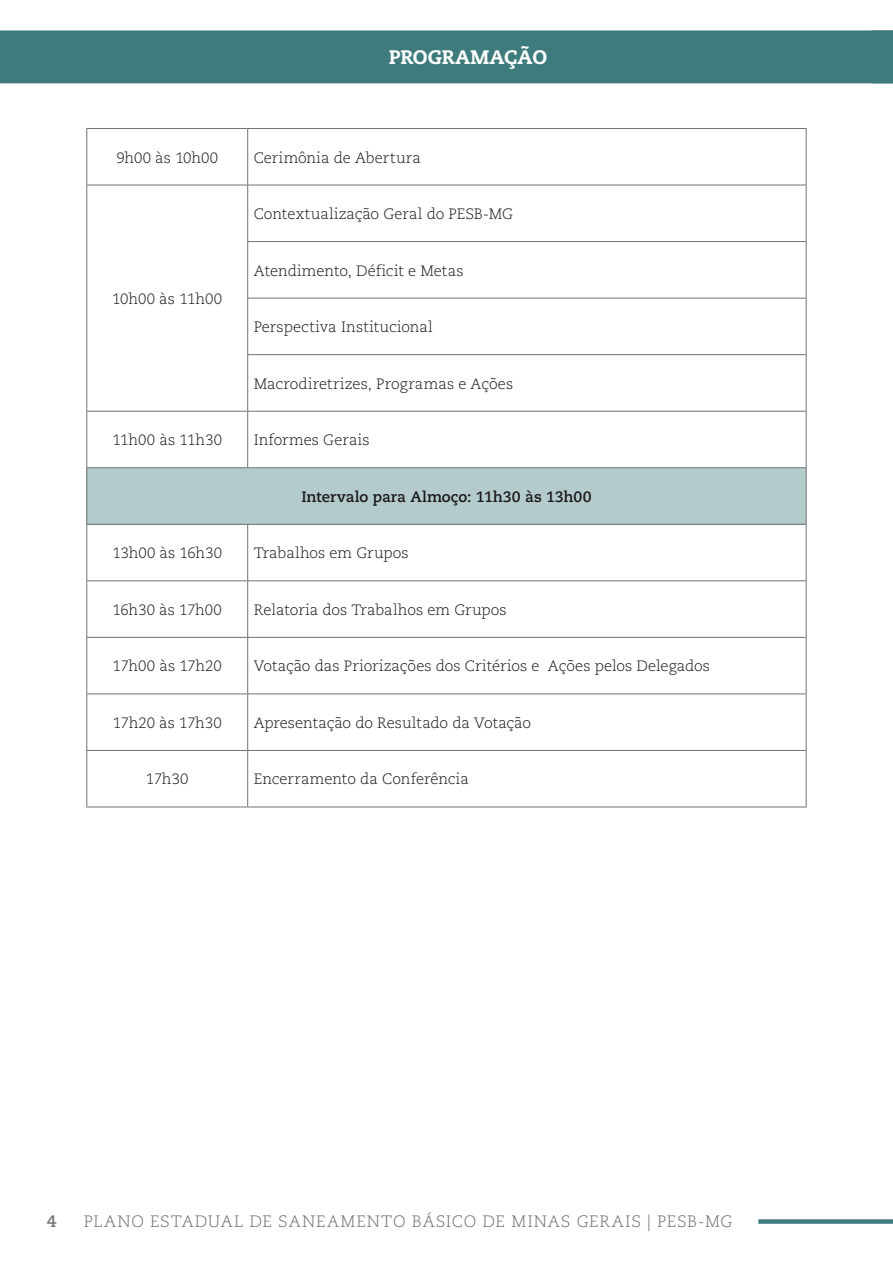
<style>
.page{position:relative;width:893px;height:1263px;background:#fff}
.page>*{position:absolute;margin:0;border:0;box-sizing:border-box;transform-origin:0 0}
.t1{font:800 19.5px "Caecilia LT Std";color:#fff}
.t2{font:300 16.5px "Caecilia LT Std";letter-spacing:.05em;color:#707173}
.t3{font:700 16.5px "Caecilia LT Std";color:#707173}
.t4{font:300 15px "Caecilia LT Std";color:#1a171c}
.t5{font:700 15px "Caecilia LT Std";color:#1a171c}
</style>
<div class="page">
<div style="left:758px;top:1219px;width:135px;height:5px;background:#3d7b7c"></div>
<div style="left:0;top:30px;width:872px;height:53px;background:#3d7b7c"></div>
<div style="left:87px;top:468px;width:719px;height:56px;background:#b3cbca"></div>
<hr style="left:806px;top:129px;width:1px;height:56px;background:#707173">
<hr style="left:806px;top:185px;width:1px;height:56px;background:#707173">
<hr style="left:806px;top:242px;width:1px;height:56px;background:#707173">
<hr style="left:806px;top:298px;width:1px;height:56px;background:#707173">
<hr style="left:806px;top:355px;width:1px;height:56px;background:#707173">
<hr style="left:806px;top:412px;width:1px;height:55px;background:#707173">
<hr style="left:806px;top:581px;width:1px;height:56px;background:#707173">
<hr style="left:806px;top:638px;width:1px;height:55px;background:#707173">
<hr style="left:806px;top:694px;width:1px;height:56px;background:#707173">
<hr style="left:806px;top:751px;width:1px;height:56px;background:#707173">
<hr style="left:247px;top:129px;width:1px;height:56px;background:#707173">
<hr style="left:247px;top:185px;width:1px;height:56px;background:#707173">
<hr style="left:247px;top:242px;width:1px;height:56px;background:#707173">
<hr style="left:247px;top:298px;width:1px;height:56px;background:#707173">
<hr style="left:247px;top:355px;width:1px;height:56px;background:#707173">
<hr style="left:247px;top:412px;width:1px;height:55px;background:#707173">
<hr style="left:806px;top:468px;width:1px;height:56px;background:#707173">
<hr style="left:247px;top:581px;width:1px;height:56px;background:#707173">
<hr style="left:247px;top:638px;width:1px;height:55px;background:#707173">
<hr style="left:247px;top:694px;width:1px;height:56px;background:#707173">
<hr style="left:247px;top:751px;width:1px;height:56px;background:#707173">
<hr style="left:86px;top:129px;width:1px;height:56px;background:#707173">
<hr style="left:86px;top:467px;width:162px;height:1px;background:#707173">
<hr style="left:248px;top:467px;width:558px;height:1px;background:#707173">
<hr style="left:86px;top:412px;width:1px;height:55px;background:#707173">
<hr style="left:86px;top:468px;width:1px;height:56px;background:#707173">
<hr style="left:86px;top:581px;width:1px;height:56px;background:#707173">
<hr style="left:86px;top:638px;width:1px;height:55px;background:#707173">
<hr style="left:86px;top:694px;width:1px;height:56px;background:#707173">
<hr style="left:86px;top:751px;width:1px;height:56px;background:#707173">
<hr style="left:86px;top:185px;width:162px;height:1px;background:#707173">
<hr style="left:86px;top:185px;width:1px;height:57px;background:#707173">
<hr style="left:248px;top:185px;width:558px;height:1px;background:#707173">
<hr style="left:86px;top:242px;width:1px;height:56px;background:#707173">
<hr style="left:247px;top:241px;width:559px;height:1px;background:#707173">
<hr style="left:86px;top:298px;width:1px;height:57px;background:#707173">
<hr style="left:247px;top:298px;width:559px;height:1px;background:#707173">
<hr style="left:86px;top:355px;width:1px;height:56px;background:#707173">
<hr style="left:247px;top:354px;width:559px;height:1px;background:#707173">
<hr style="left:86px;top:411px;width:162px;height:1px;background:#707173">
<hr style="left:248px;top:411px;width:558px;height:1px;background:#707173">
<hr style="left:86px;top:524px;width:162px;height:1px;background:#707173">
<hr style="left:86px;top:525px;width:1px;height:55px;background:#707173">
<hr style="left:248px;top:524px;width:558px;height:1px;background:#707173">
<hr style="left:247px;top:525px;width:1px;height:55px;background:#707173">
<hr style="left:806px;top:525px;width:1px;height:55px;background:#707173">
<hr style="left:86px;top:580px;width:162px;height:1px;background:#707173">
<hr style="left:248px;top:580px;width:558px;height:1px;background:#707173">
<hr style="left:86px;top:637px;width:162px;height:1px;background:#707173">
<hr style="left:248px;top:637px;width:558px;height:1px;background:#707173">
<hr style="left:86px;top:693px;width:162px;height:1px;background:#707173">
<hr style="left:248px;top:693px;width:558px;height:1px;background:#707173">
<hr style="left:86px;top:750px;width:162px;height:1px;background:#707173">
<hr style="left:248px;top:750px;width:558px;height:1px;background:#707173">
<hr style="left:86px;top:807px;width:162px;height:1px;background:#707173">
<hr style="left:248px;top:807px;width:558px;height:1px;background:#707173">
<hr style="left:86px;top:128px;width:162px;height:1px;background:#707173">
<hr style="left:248px;top:128px;width:558px;height:1px;background:#707173">
<svg style="left:872px;top:30px;width:21px;height:53px"></svg>
<h1 class="t1" style="left:389px;top:45px;width:160px">PROGRAMAÇÃO</h1>
<p class="t4" style="left:116px;top:149px;width:103px">9h00 às 10h00</p>
<p class="t4" style="left:254px;top:149px;width:169px">Cerimônia de Abertura</p>
<p class="t4" style="left:254px;top:205px;width:261px">Contextualização Geral do PESB-MG</p>
<p class="t4" style="left:112px;top:290px;width:111px">10h00 às 11h00</p>
<p class="t4" style="left:254px;top:262px;width:211px">Atendimento, Déficit e Metas</p>
<p class="t4" style="left:254px;top:318px;width:181px">Perspectiva Institucional</p>
<p class="t4" style="left:254px;top:375px;width:261px">Macrodiretrizes, Programas e Ações</p>
<p class="t4" style="left:112px;top:432px;width:111px">11h00 às 11h30</p>
<p class="t4" style="left:254px;top:432px;width:117px">Informes Gerais</p>
<p class="t5" style="left:301px;top:488px;width:292px">Intervalo para Almoço: 11h30 às 13h00</p>
<p class="t4" style="left:112px;top:545px;width:111px">13h00 às 16h30</p>
<p class="t4" style="left:254px;top:545px;width:157px">Trabalhos em Grupos</p>
<p class="t4" style="left:113px;top:601px;width:111px">16h30 às 17h00</p>
<p class="t4" style="left:254px;top:601px;width:254px">Relatoria dos Trabalhos em Grupos</p>
<p class="t4" style="left:113px;top:658px;width:111px">17h00 às 17h20</p>
<p class="t4" style="left:254px;top:658px;width:458px">Votação das Priorizações dos Critérios e Ações pelos Delegados</p>
<p class="t4" style="left:113px;top:714px;width:111px">17h20 às 17h30</p>
<p class="t4" style="left:254px;top:714px;width:279px">Apresentação do Resultado da Votação</p>
<p class="t4" style="left:146px;top:771px;width:44px">17h30</p>
<p class="t4" style="left:254px;top:771px;width:217px">Encerramento da Conferência</p>
<p class="t3" style="left:47px;top:1211px;width:11px">4</p>
<p class="t2" style="left:84px;top:1212px;width:650px">PLANO ESTADUAL DE SANEAMENTO BÁSICO DE MINAS GERAIS | PESB-MG</p>
</div>
